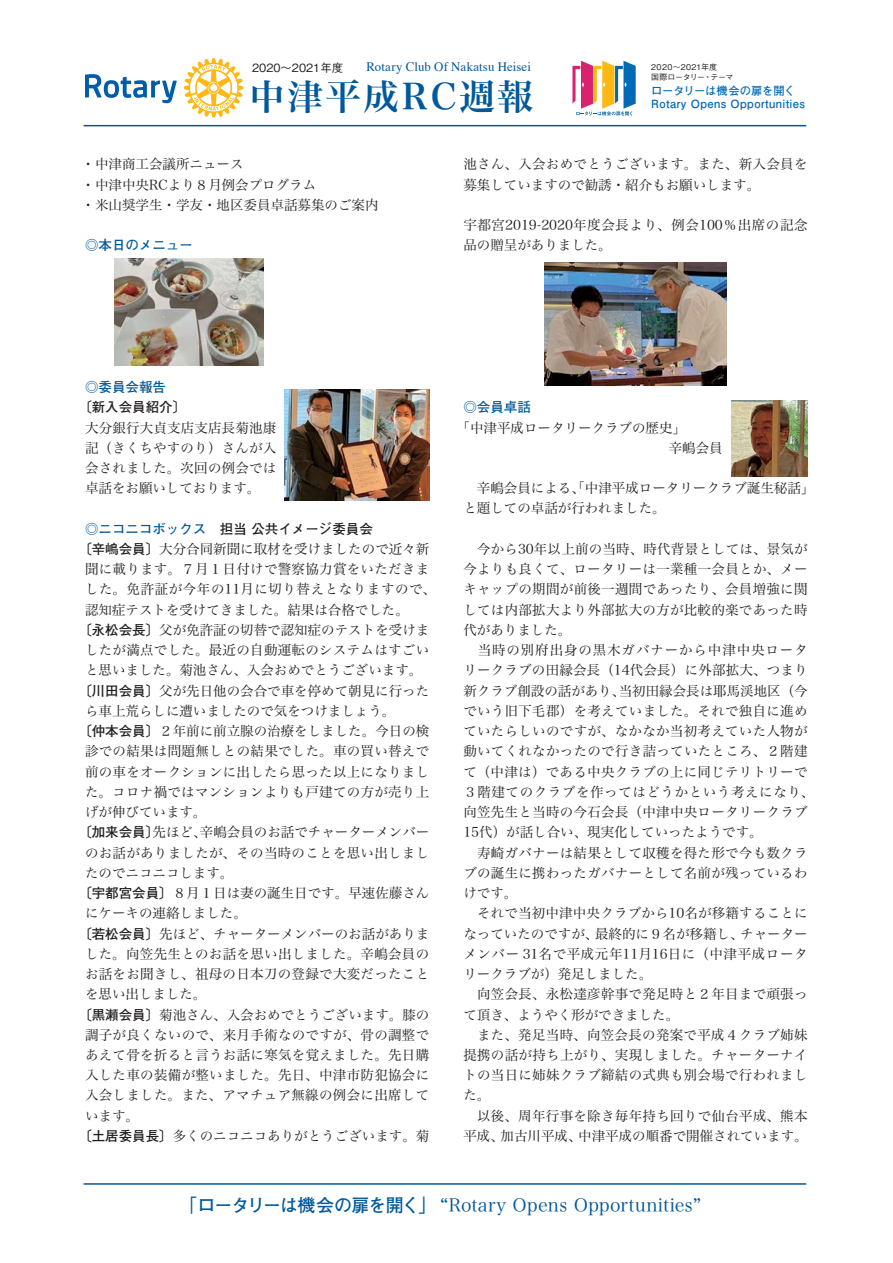
<style>
.page{position:relative;width:893px;height:1263px;background:#fff}
.page>*{position:absolute;margin:0;border:0;box-sizing:border-box;transform-origin:0 0}
.t1{font:35.55px "Hiragino Serif Pr 6 N W6 90 msp RKSJ H";letter-spacing:.075em;color:#00599c}
.t2{font:18px "Hiragino Serif Pr 6 N W3 90 msp RKSJ H";letter-spacing:.015em;color:#00599c}
.t3{font:13.5px/20.2px "Hiragino Serif Pr 6 N W3 90 msp RKSJ H";letter-spacing:.02em;color:#231f20}
.t4{font:13.5px/20.2px "Hiragino Serif Pr 6 N W3 90 msp RKSJ H";color:#231f20}
.t5{font:13.5px "Futo Go B101 Pr 6 N Bold 90 msp RKSJ H";color:#231f20}
.t6{font:13.5px "Futo Go B101 Pr 6 N Bold 90 msp RKSJ H";color:#00599c}
.t7{font:12.9px "Times";letter-spacing:.005em;color:#00599c}
.t8{font:11.25px "Futo Go B101 Pr 6 N Bold 90 msp RKSJ H";letter-spacing:.03em;color:#006ab6}
.t9{font:11.25px "Futo Go B101 Pr 6 N Bold 90 msp RKSJ H";letter-spacing:-.02em;color:#006ab6}
.t10{font:11.25px "Gothic BBB Pr 6 N Medium 90 msp RKSJ H";color:#231f20}
.t11{font:7.95px/9.1px "Gothic BBB Pr 6 N Medium 90 msp RKSJ H";color:#231f20}
.s1{color:#00599c}
.s2{font-family:"Futo Go B101 Pr 6 N Bold 90 msp RKSJ H"}
</style>
<div class="page">
<hr style="left:84px;top:125px;width:722px;height:1px;background:#00599c">
<hr style="left:84px;top:1183px;width:722px;height:2px;background:#00599c">
<svg style="left:85px;top:74px;width:92px;height:29px"></svg>
<svg style="left:184px;top:58px;width:59px;height:60px"></svg>
<svg style="left:572px;top:61px;width:64px;height:55px"></svg>
<img style="left:115px;top:259px;width:149px;height:106px">
<img style="left:544px;top:263px;width:183px;height:123px">
<img style="left:731px;top:400px;width:77px;height:77px">
<img style="left:285px;top:390px;width:144px;height:110px">
<p class="t10" style="left:252px;top:63px;width:92px">2020～2021年度</p>
<p class="t11" style="left:651px;top:64px;width:84px">2020～2021年度<br>国際ロータリー・テーマ</p>
<p class="t9" style="left:651px;top:87px;width:146px">ロータリーは機会の扉を開く</p>
<p class="t7" style="left:366px;top:62px;width:166px">Rotary Club Of Nakatsu Heisei</p>
<h1 class="t1" style="left:249px;top:83px;width:285px">中津平成RC週報</h1>
<p class="t8" style="left:651px;top:100px;width:155px">Rotary Opens Opportunities</p>
<p class="t4" style="left:82px;top:156px;width:298px">・中津商工会議所ニュース<br>・中津中央RCより８月例会プログラム<br>・米山奨学生・学友・地区委員卓話募集のご案内</p>
<p class="t6" style="left:85px;top:240px;width:109px">◎本日のメニュー</p>
<p class="t3" style="left:463px;top:156px;width:346px">池さん、入会おめでとうございます。また、新入会員を募集していますので勧誘・紹介もお願いします。</p>
<p class="t4" style="left:463px;top:217px;width:346px">宇都宮2019-2020年度会長より、例会100％出席の記念品の贈呈がありました。</p>
<p class="t6" style="left:85px;top:382px;width:82px">◎委員会報告</p>
<p class="t5" style="left:85px;top:402px;width:103px">[新入会員紹介〕</p>
<p class="t3" style="left:85px;top:419px;width:193px;text-align:justify">大分銀行大貞支店支店長菊池康記（きくちやすのり）さんが入会されました。次回の例会では卓話をお願いしております。</p>
<p class="t5" style="left:85px;top:524px;width:289px"><span class="s1">◎ニコニコボックス</span>　担当 公共イメージ委員会</p>
<p class="t3" style="left:85px;top:541px;width:353px"><span class="s2">[辛嶋会員〕</span>大分合同新聞に取材を受けましたので近々新聞に載ります。７月１日付けで警察協力賞をいただきました。免許証が今年の11月に切り替えとなりますので、認知症テストを受けてきました。結果は合格でした。<br><span class="s2">[永松会長〕</span>父が免許証の切替で認知症のテストを受けましたが満点でした。最近の自動運転のシステムはすごいと思いました。菊池さん、入会おめでとうございます。<br><span class="s2">[川田会員〕</span>父が先日他の会合で車を停めて朝見に行ったら車上荒らしに遭いましたので気をつけましょう。<br><span class="s2">[仲本会員〕</span>２年前に前立腺の治療をしました。今日の検診での結果は問題無しとの結果でした。車の買い替えで前の車をオークションに出したら思った以上になりました。コロナ禍ではマンションよりも戸建ての方が売り上げが伸びています。<br><span class="s2">[加来会員〕</span>先ほど、辛嶋会員のお話でチャーターメンバーのお話がありましたが、その当時のことを思い出しましたのでニコニコします。<br><span class="s2">[宇都宮会員〕</span>８月１日は妻の誕生日です。早速佐藤さんにケーキの連絡しました。<br><span class="s2">[若松会員〕</span>先ほど、チャーターメンバーのお話がありました。向笠先生とのお話を思い出しました。辛嶋会員のお話をお聞きし、祖母の日本刀の登録で大変だったことを思い出しました。<br><span class="s2">[黒瀬会員〕</span>菊池さん、入会おめでとうございます。膝の調子が良くないので、来月手術なのですが、骨の調整であえて骨を折ると言うお話に寒気を覚えました。先日購入した車の装備が整いました。先日、中津市防犯協会に入会しました。また、アマチュア無線の例会に出席しています。<br><span class="s2">[土居委員長〕</span>多くのニコニコありがとうございます。菊</p>
<p class="t6" style="left:463px;top:402px;width:69px">◎会員卓話</p>
<p class="t4" style="left:669px;top:419px;width:55px;text-indent:-212px">「中津平成ロータリークラブの歴史」<br>辛嶋会員</p>
<p class="t4" style="left:463px;top:480px;width:353px">　辛嶋会員による、「中津平成ロータリークラブ誕生秘話」と題しての卓話が行われました。</p>
<p class="t3" style="left:463px;top:541px;width:353px">　今から30年以上前の当時、時代背景としては、景気が今よりも良くて、ロータリーは一業種一会員とか、メーキャップの期間が前後一週間であったり、会員増強に関しては内部拡大より外部拡大の方が比較的楽であった時代がありました。<br>　当時の別府出身の黒木ガバナーから中津中央ロータリークラブの田縁会長（14代会長）に外部拡大、つまり新クラブ創設の話があり、当初田縁会長は耶馬渓地区（今でいう旧下毛郡）を考えていました。それで独自に進めていたらしいのですが、なかなか当初考えていた人物が動いてくれなかったので行き詰っていたところ、２階建て（中津は）である中央クラブの上に同じテリトリーで<br>３階建てのクラブを作ってはどうかという考えになり、向笠先生と当時の今石会長（中津中央ロータリークラブ<br>15代）が話し合い、現実化していったようです。<br>　寿崎ガバナーは結果として収穫を得た形で今も数クラブの誕生に携わったガバナーとして名前が残っているわけです。<br>　それで当初中津中央クラブから10名が移籍することになっていたのですが、最終的に９名が移籍し、チャーターメンバー 31名で平成元年11月16日に（中津平成ロータリークラブが）発足しました。<br>　向笠会長、永松達彦幹事で発足時と２年目まで頑張って頂き、ようやく形ができました。<br>　また、発足当時、向笠会長の発案で平成４クラブ姉妹提携の話が持ち上がり、実現しました。チャーターナイトの当日に姉妹クラブ締結の式典も別会場で行われました。<br>　以後、周年行事を除き毎年持ち回りで仙台平成、熊本平成、加古川平成、中津平成の順番で開催されています。</p>
<h2 class="t2" style="left:179px;top:1198px;width:524px"><span class="s2">「ロータリーは機会の扉を開く」</span> “Rotary Opens Opportunities”</h2>
</div>
